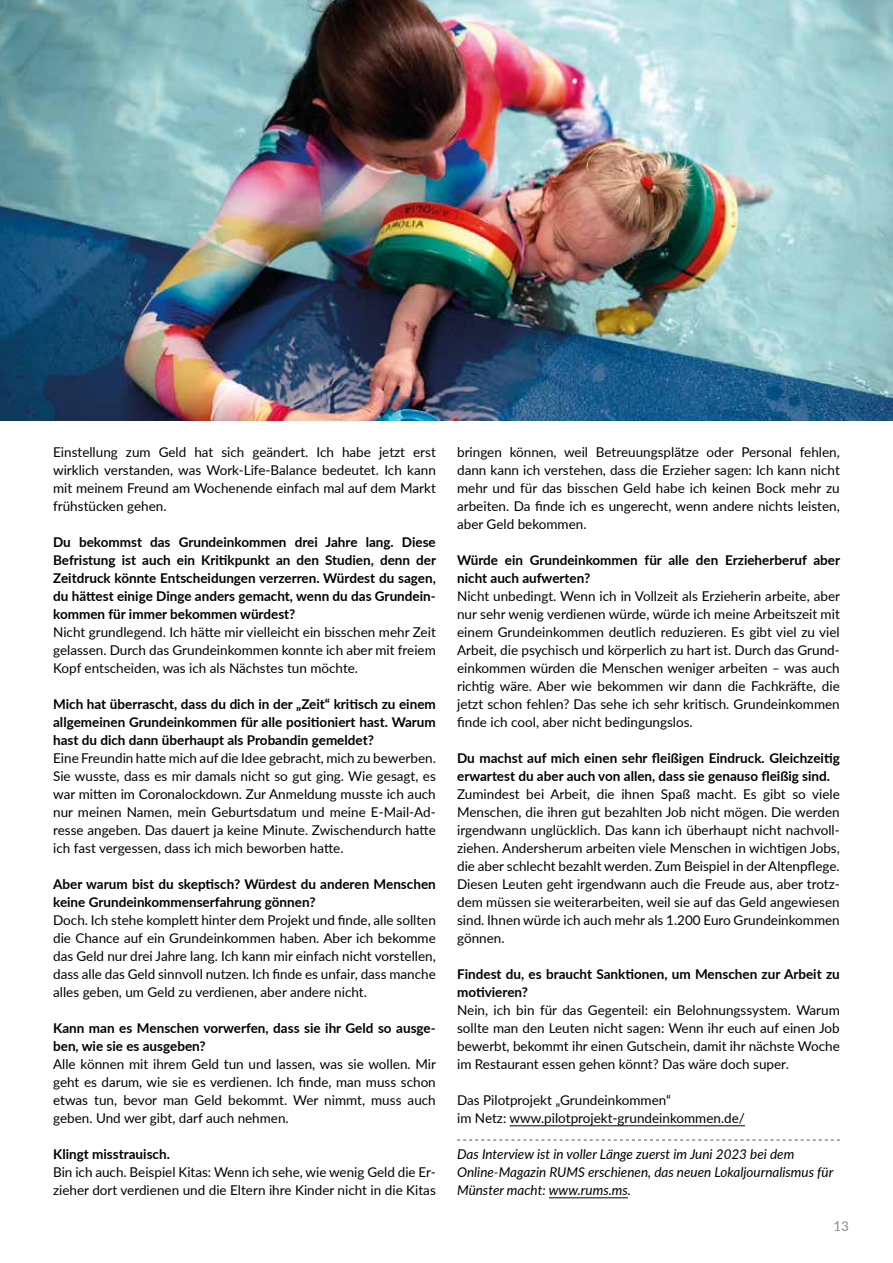
<style>
.page{position:relative;width:893px;height:1263px;background:#fff}
.page>*{position:absolute;margin:0;border:0;box-sizing:border-box;transform-origin:0 0}
.t1{font:13.5px/18px "Lato";color:#000;text-align:justify}
.t2{font:700 13.5px/18px "Lato";color:#000}
.t3{font:italic 13.5px/18px "Lato";color:#000}
.t4{font:13.5px "Lato";color:#888d94}
</style>
<div class="page">
<svg style="left:457px;top:1140px;width:383px;height:1px"></svg>
<img style="left:0;top:0;width:893px;height:421px">
<hr style="left:510px;top:1125px;width:235px;height:1px;background:#000">
<hr style="left:549px;top:1197px;width:79px;height:1px;background:#000">
<p class="t1" style="left:53px;top:442px;width:384px">Einstellung zum Geld hat sich geändert. Ich habe jetzt erst wirklich verstanden, was Work-Life-Balance bedeutet. Ich kann mit meinem Freund am Wochenende einfach mal auf dem Markt frühstücken gehen.</p>
<p class="t2" style="left:53px;top:532px;width:384px;text-align:justify">Du bekommst das Grundeinkommen drei Jahre lang. Diese Befristung ist auch ein Kritikpunkt an den Studien, denn der Zeitdruck könnte Entscheidungen verzerren. Würdest du sagen, du hättest einige Dinge anders gemacht, wenn du das Grundein&shy;kommen für immer bekommen würdest?</p>
<p class="t1" style="left:53px;top:622px;width:384px">Nicht grundlegend. Ich hätte mir vielleicht ein bisschen mehr Zeit gelassen. Durch das Grundeinkommen konnte ich aber mit freiem Kopf entscheiden, was ich als Nächstes tun möchte.</p>
<p class="t2" style="left:53px;top:694px;width:384px;text-align:justify">Mich hat überrascht, dass du dich in der „Zeit“ kritisch zu einem allgemeinen Grundeinkommen für alle positioniert hast. Warum hast du dich dann überhaupt als Probandin gemeldet?</p>
<p class="t1" style="left:53px;top:748px;width:384px">Eine Freundin hatte mich auf die Idee gebracht, mich zu bewerben.<br>Sie wusste, dass es mir damals nicht so gut ging. Wie gesagt, es war mitten im Coronalockdown. Zur Anmeldung musste ich auch nur meinen Namen, mein Geburtsdatum und meine E-Mail-Ad&shy;resse angeben. Das dauert ja keine Minute. Zwischendurch hatte ich fast vergessen, dass ich mich beworben hatte.</p>
<p class="t2" style="left:53px;top:874px;width:384px">Aber warum bist du skeptisch? Würdest du anderen Menschen keine Grundeinkommenserfahrung gönnen?</p>
<p class="t1" style="left:53px;top:910px;width:384px">Doch. Ich stehe komplett hinter dem Projekt und finde, alle sollten die Chance auf ein Grundeinkommen haben. Aber ich bekomme das Geld nur drei Jahre lang. Ich kann mir einfach nicht vorstellen, dass alle das Geld sinnvoll nutzen. Ich finde es unfair, dass manche alles geben, um Geld zu verdienen, aber andere nicht.</p>
<p class="t2" style="left:53px;top:1018px;width:384px">Kann man es Menschen vorwerfen, dass sie ihr Geld so ausge&shy;ben, wie sie es ausgeben?</p>
<p class="t1" style="left:53px;top:1054px;width:384px">Alle können mit ihrem Geld tun und lassen, was sie wollen. Mir geht es darum, wie sie es verdienen. Ich finde, man muss schon etwas tun, bevor man Geld bekommt. Wer nimmt, muss auch geben. Und wer gibt, darf auch nehmen.</p>
<p class="t2" style="left:53px;top:1144px;width:118px">Klingt misstrauisch.</p>
<p class="t1" style="left:53px;top:1162px;width:384px">Bin ich auch. Beispiel Kitas: Wenn ich sehe, wie wenig Geld die Er&shy;zieher dort verdienen und die Eltern ihre Kinder nicht in die Kitas</p>
<p class="t1" style="left:457px;top:442px;width:384px">bringen können, weil Betreuungsplätze oder Personal fehlen, dann kann ich verstehen, dass die Erzieher sagen: Ich kann nicht mehr und für das bisschen Geld habe ich keinen Bock mehr zu arbeiten. Da finde ich es ungerecht, wenn andere nichts leisten, aber Geld bekommen.</p>
<p class="t2" style="left:457px;top:550px;width:384px">Würde ein Grundeinkommen für alle den Erzieherberuf aber nicht auch aufwerten?</p>
<p class="t1" style="left:457px;top:586px;width:384px">Nicht unbedingt. Wenn ich in Vollzeit als Erzieherin arbeite, aber nur sehr wenig verdienen würde, würde ich meine Arbeitszeit mit einem Grundeinkommen deutlich reduzieren. Es gibt viel zu viel Arbeit, die psychisch und körperlich zu hart ist. Durch das Grund&shy;einkommen würden die Menschen weniger arbeiten – was auch richtig wäre. Aber wie bekommen wir dann die Fachkräfte, die jetzt schon fehlen? Das sehe ich sehr kritisch. Grundeinkommen finde ich cool, aber nicht bedingungslos.</p>
<p class="t2" style="left:457px;top:748px;width:384px">Du machst auf mich einen sehr fleißigen Eindruck. Gleichzeitig erwartest du aber auch von allen, dass sie genauso fleißig sind.</p>
<p class="t1" style="left:457px;top:784px;width:384px">Zumindest bei Arbeit, die ihnen Spaß macht. Es gibt so viele Menschen, die ihren gut bezahlten Job nicht mögen. Die werden irgendwann unglücklich. Das kann ich überhaupt nicht nachvoll&shy;ziehen. Andersherum arbeiten viele Menschen in wichtigen Jobs, die aber schlecht bezahlt werden. Zum Beispiel in der Altenpflege.<br>Diesen Leuten geht irgendwann auch die Freude aus, aber trotz&shy;dem müssen sie weiterarbeiten, weil sie auf das Geld angewiesen sind. Ihnen würde ich auch mehr als 1.200 Euro Grundeinkommen gönnen.</p>
<p class="t2" style="left:457px;top:964px;width:384px">Findest du, es braucht Sanktionen, um Menschen zur Arbeit zu motivieren?</p>
<p class="t1" style="left:457px;top:1000px;width:384px">Nein, ich bin für das Gegenteil: ein Belohnungssystem. Warum sollte man den Leuten nicht sagen: Wenn ihr euch auf einen Job bewerbt, bekommt ihr einen Gutschein, damit ihr nächste Woche im Restaurant essen gehen könnt? Das wäre doch super.</p>
<p class="t1" style="left:457px;top:1090px;width:289px">Das Pilotprojekt „Grundeinkommen“<br>im Netz: www.pilotprojekt-grundeinkommen.de/</p>
<p class="t3" style="left:457px;top:1144px;width:378px">Das Interview ist in voller Länge zuerst im Juni 2023 bei dem<br>Online-Magazin RUMS erschienen, das neuen Lokaljournalismus für<br>Münster macht: www.rums.ms.</p>
<p class="t4" style="left:833px;top:1216px;width:17px">13</p>
</div>
